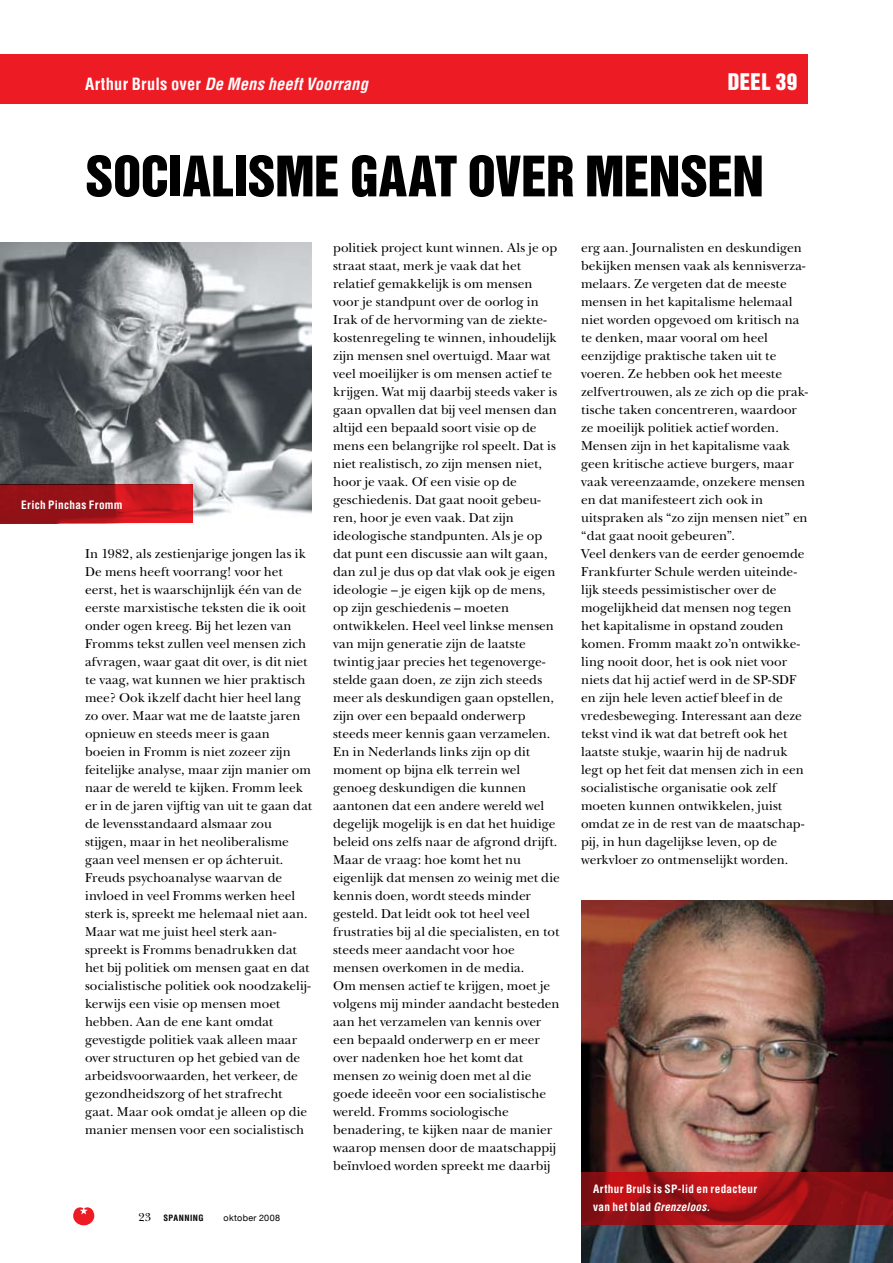
<style>
.page{position:relative;width:893px;height:1263px;background:#fff}
.page>*{position:absolute;margin:0;border:0;box-sizing:border-box;transform-origin:0 0}
.t1{font:51px "Helvetica Inserat";letter-spacing:-.01em;color:#000}
.t2{font:21px "Helvetica Inserat";color:#fff}
.t3{font:italic 700 condensed 16.5px "Helvetica";letter-spacing:.01em;color:#fff}
.t4{font:13.5px/18px "New Baskerville";color:#000}
.t5{font:700 condensed 11.25px/18px "Helvetica";letter-spacing:.03em;color:#fff}
.t6{font:9px "Helvetica Neue";letter-spacing:.035em;color:#000}
.t7{font:700 condensed 8.55px "Helvetica";letter-spacing:.05em;color:#000}
.s1{font-style:normal}
.s2{font-family:"New Baskerville";font-weight:400;font-stretch:normal;font-size:12px}
.s3{font-style:italic}
</style>
<div class="page">
<svg style="left:73px;top:1207px;width:21px;height:18px"></svg>
<div style="left:0;top:54px;width:808px;height:50px;background:#ed1c24"></div>
<img style="left:581px;top:900px;width:312px;height:363px">
<img style="left:0;top:242px;width:312px;height:281px">
<svg style="left:581px;top:1172px;width:312px;height:53px;background:#9c1015"></svg>
<svg style="left:0;top:485px;width:192px;height:38px;background:#ac141a"></svg>
<p class="t3" style="left:85px;top:74px;width:284px"><span class="s1">Arthur Bruls over</span> De Mens heeft Voorrang</p>
<h2 class="t2" style="left:728px;top:69px;width:12px">DEEL</h2>
<h2 class="t2" style="left:776px;top:69px;width:23px">39</h2>
<h1 class="t1" style="left:85px;top:146px;width:680px">SOCIALISME GAAT OVER MENSEN</h1>
<p class="t5" style="left:21px;top:495px;width:103px">Erich Pinchas Fromm</p>
<p class="t4" style="left:85px;top:545px;width:229px">In 1982, als zestienjarige jongen las ik De mens heeft voorrang! voor het eerst, het is waarschijnlijk één van de eerste marxistische teksten die ik ooit onder ogen kreeg. Bij het lezen van Fromms tekst zullen veel mensen zich afvragen, waar gaat dit over, is dit niet te vaag, wat kunnen we hier praktisch mee? Ook ikzelf dacht hier heel lang zo over. Maar wat me de laatste jaren opnieuw en steeds meer is gaan boeien in Fromm is niet zozeer zijn feitelijke analyse, maar zijn manier om naar de wereld te kijken. Fromm leek er in de jaren vijftig van uit te gaan dat de levensstandaard alsmaar zou stijgen, maar in het neoliberalisme gaan veel mensen er op áchteruit.<br>Freuds psychoanalyse waarvan de invloed in veel Fromms werken heel sterk is, spreekt me helemaal niet aan.<br>Maar wat me juist heel sterk aan&shy;spreekt is Fromms benadrukken dat het bij politiek om mensen gaat en dat socialistische politiek ook noodzakelij&shy;kerwijs een visie op mensen moet hebben. Aan de ene kant omdat gevestigde politiek vaak alleen maar over structuren op het gebied van de arbeidsvoorwaarden, het verkeer, de gezondheidszorg of het strafrecht gaat. Maar ook omdat je alleen op die manier mensen voor een socialistisch</p>
<p class="t7" style="left:139px;top:1213px;width:67px"><span class="s2">23</span> SPANNING</p>
<p class="t6" style="left:224px;top:1212px;width:58px">oktober 2008</p>
<p class="t4" style="left:333px;top:239px;width:228px">politiek project kunt winnen. Als je op straat staat, merk je vaak dat het relatief gemakkelijk is om mensen voor je standpunt over de oorlog in Irak of de hervorming van de ziekte&shy;kostenregeling te winnen, inhoudelijk zijn mensen snel overtuigd. Maar wat veel moeilijker is om mensen actief te krijgen. Wat mij daarbij steeds vaker is gaan opvallen dat bij veel mensen dan altijd een bepaald soort visie op de mens een belangrijke rol speelt. Dat is niet realistisch, zo zijn mensen niet, hoor je vaak. Of een visie op de geschiedenis. Dat gaat nooit gebeu&shy;ren, hoor je even vaak. Dat zijn ideologische standpunten. Als je op dat punt een discussie aan wilt gaan, dan zul je dus op dat vlak ook je eigen ideologie – je eigen kijk op de mens, op zijn geschiedenis – moeten ontwikkelen. Heel veel linkse mensen van mijn generatie zijn de laatste twintig jaar precies het tegenoverge&shy;stelde gaan doen, ze zijn zich steeds meer als deskundigen gaan opstellen, zijn over een bepaald onderwerp steeds meer kennis gaan verzamelen.<br>En in Nederlands links zijn op dit moment op bijna elk terrein wel genoeg deskundigen die kunnen aantonen dat een andere wereld wel degelijk mogelijk is en dat het huidige beleid ons zelfs naar de afgrond drijft.<br>Maar de vraag: hoe komt het nu eigenlijk dat mensen zo weinig met die kennis doen, wordt steeds minder gesteld. Dat leidt ook tot heel veel frustraties bij al die specialisten, en tot steeds meer aandacht voor hoe mensen overkomen in de media.<br>Om mensen actief te krijgen, moet je volgens mij minder aandacht besteden aan het verzamelen van kennis over een bepaald onderwerp en er meer over nadenken hoe het komt dat mensen zo weinig doen met al die goede ideeën voor een socialistische wereld. Fromms sociologische benadering, te kijken naar de manier waarop mensen door de maatschappij beïnvloed worden spreekt me daarbij</p>
<p class="t4" style="left:581px;top:238px;width:228px">erg aan. Journalisten en deskundigen bekijken mensen vaak als kennisverza&shy;melaars. Ze vergeten dat de meeste mensen in het kapitalisme helemaal niet worden opgevoed om kritisch na te denken, maar vooral om heel eenzijdige praktische taken uit te voeren. Ze hebben ook het meeste zelfvertrouwen, als ze zich op die prak&shy;tische taken concentreren, waardoor ze moeilijk politiek actief worden.<br>Mensen zijn in het kapitalisme vaak geen kritische actieve burgers, maar vaak vereenzaamde, onzekere mensen en dat manifesteert zich ook in uitspraken als “zo zijn mensen niet” en “dat gaat nooit gebeuren”.<br>Veel denkers van de eerder genoemde Frankfurter Schule werden uiteinde&shy;lijk steeds pessimistischer over de mogelijkheid dat mensen nog tegen het kapitalisme in opstand zouden komen. Fromm maakt zo’n ontwikke&shy;ling nooit door, het is ook niet voor niets dat hij actief werd in de SP-SDF en zijn hele leven actief bleef in de vredesbeweging. Interessant aan deze tekst vind ik wat dat betreft ook het laatste stukje, waarin hij de nadruk legt op het feit dat mensen zich in een socialistische organisatie ook zelf moeten kunnen ontwikkelen, juist omdat ze in de rest van de maatschap&shy;pij, in hun dagelijkse leven, op de werkvloer zo ontmenselijkt worden.</p>
<p class="t5" style="left:593px;top:1179px;width:165px">Arthur Bruls is SP-lid en redacteur van het blad <span class="s3">Grenzeloos.</span></p>
</div>
